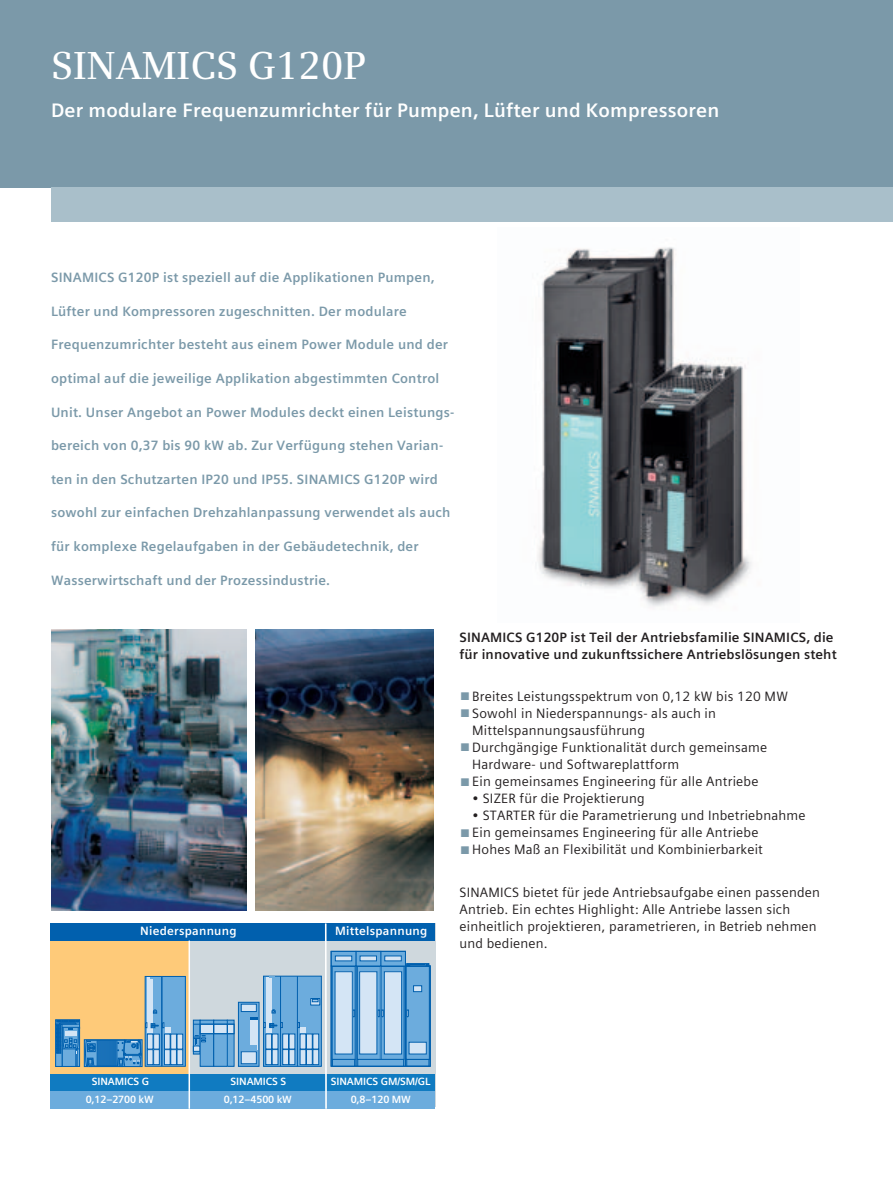
<style>
.page{position:relative;width:893px;height:1191px;background:#fff}
.page>*{position:absolute;margin:0;border:0;box-sizing:border-box;transform-origin:0 0}
.t1{font:600 39px "Siemens Serif";color:#fff}
.t2{font:700 19.5px "Siemens Sans Global";letter-spacing:.01em;color:#fff}
.t3{font:13.5px/17px "Siemens Sans Global";letter-spacing:.015em;color:#231f20}
.t4{font:700 13.5px "Siemens Sans Global";letter-spacing:.015em;color:#7b99a9}
.t5{font:700 13.5px/17px "Siemens Sans Global";letter-spacing:.01em;color:#231f20}
.t6{font:700 12px "Siemens Sans Global";letter-spacing:.02em;color:#fff}
.t7{font:700 10.5px "Siemens Sans Global";letter-spacing:-.01em;color:#fff}
.s1{color:#7b99a9}
</style>
<div class="page">
<img style="left:538px;top:247px;width:214px;height:361px">
<img style="left:255px;top:629px;width:179px;height:281px">
<img style="left:51px;top:629px;width:196px;height:281px">
<div style="left:0;top:0;width:893px;height:187px;background:#7b99a9"></div>
<div style="left:51px;top:187px;width:842px;height:34px;background:#a9bfca"></div>
<div style="left:189px;top:923px;width:246px;height:184px;background:#cfd8dd"></div>
<div style="left:50px;top:923px;width:139px;height:184px;background:#feca79"></div>
<svg style="left:195px;top:1021px;width:4px;height:31px"></svg>
<div style="left:193px;top:1019px;width:8px;height:35px;border:1px solid #0160ae"></div>
<div style="left:227px;top:1020px;width:7px;height:46px;background:#6cacdd"></div>
<div style="left:227px;top:1024px;width:7px;height:9px;background:#d4e5f5"></div>
<div style="left:200px;top:1020px;width:14px;height:46px;background:#6cacdd"></div>
<div style="left:200px;top:1024px;width:14px;height:9px;background:#d4e5f5"></div>
<div style="left:200px;top:1019px;width:14px;height:47px;border:1px solid #0160ae"></div>
<div style="left:214px;top:1020px;width:13px;height:46px;background:#6cacdd"></div>
<div style="left:214px;top:1024px;width:13px;height:9px;background:#d4e5f5"></div>
<div style="left:213px;top:1019px;width:15px;height:47px;border:1px solid #0160ae"></div>
<svg style="left:193px;top:1033px;width:41px;height:18px"></svg>
<svg style="left:193px;top:1024px;width:41px;height:1px"></svg>
<div style="left:145px;top:976px;width:40px;height:90px;background:#6cacdd"></div>
<div style="left:145px;top:976px;width:41px;height:90px;border:1px solid #0160ae"></div>
<div style="left:147px;top:977px;width:6px;height:56px;background:#d4e5f5"></div>
<hr style="left:162px;top:976px;width:1px;height:90px;background:#0160ae">
<hr style="left:161px;top:976px;width:1px;height:90px;background:#0160ae">
<svg style="left:153px;top:1009px;width:4px;height:4px"></svg>
<div style="left:171px;top:1034px;width:5px;height:15px;background:#d4e5f5"></div>
<div style="left:171px;top:1034px;width:6px;height:15px;border:1px solid #0160ae"></div>
<div style="left:171px;top:1049px;width:5px;height:15px;background:#d4e5f5"></div>
<div style="left:171px;top:1049px;width:6px;height:15px;border:1px solid #0160ae"></div>
<div style="left:177px;top:1034px;width:6px;height:15px;background:#d4e5f5"></div>
<div style="left:177px;top:1034px;width:6px;height:15px;border:1px solid #0160ae"></div>
<div style="left:177px;top:1049px;width:6px;height:15px;background:#d4e5f5"></div>
<div style="left:177px;top:1049px;width:6px;height:15px;border:1px solid #0160ae"></div>
<svg style="left:240px;top:1003px;width:17px;height:61px"></svg>
<div style="left:238px;top:1001px;width:21px;height:65px;border:1px solid #0160ae"></div>
<div style="left:241px;top:1051px;width:15px;height:12px;background:#d4e5f5"></div>
<div style="left:241px;top:1051px;width:15px;height:12px;border:1px solid #0160ae"></div>
<div style="left:250px;top:1017px;width:7px;height:33px;background:#d4e5f5"></div>
<svg style="left:250px;top:1017px;width:7px;height:3px"></svg>
<svg style="left:250px;top:1045px;width:7px;height:4px"></svg>
<div style="left:241px;top:1004px;width:15px;height:7px;background:#d4e5f5"></div>
<div style="left:50px;top:923px;width:385px;height:17px;background:#0160ae"></div>
<div style="left:50px;top:1074px;width:385px;height:17px;background:#107bc1"></div>
<div style="left:50px;top:1091px;width:385px;height:17px;background:#6cacdd"></div>
<hr style="left:189px;top:940px;width:1px;height:168px;background:#fff">
<svg style="left:327px;top:940px;width:104px;height:127px;background:#86b5db"></svg>
<hr style="left:325px;top:923px;width:2px;height:185px;background:#fff">
<div style="left:264px;top:976px;width:57px;height:90px;background:#6cacdd"></div>
<div style="left:263px;top:975px;width:59px;height:91px;border:1px solid #0160ae"></div>
<div style="left:266px;top:977px;width:6px;height:55px;background:#d4e5f5"></div>
<hr style="left:297px;top:976px;width:1px;height:90px;background:#0160ae">
<hr style="left:280px;top:976px;width:1px;height:90px;background:#0160ae">
<svg style="left:272px;top:1009px;width:3px;height:4px"></svg>
<svg style="left:264px;top:1022px;width:18px;height:5px"></svg>
<div style="left:266px;top:1034px;width:6px;height:15px;background:#d4e5f5"></div>
<div style="left:266px;top:1034px;width:6px;height:15px;border:1px solid #0160ae"></div>
<div style="left:272px;top:1034px;width:6px;height:15px;background:#d4e5f5"></div>
<div style="left:266px;top:1049px;width:6px;height:15px;background:#d4e5f5"></div>
<div style="left:266px;top:1049px;width:6px;height:15px;border:1px solid #0160ae"></div>
<div style="left:272px;top:1049px;width:6px;height:15px;background:#d4e5f5"></div>
<div style="left:283px;top:1034px;width:5px;height:15px;background:#d4e5f5"></div>
<div style="left:283px;top:1034px;width:6px;height:15px;border:1px solid #0160ae"></div>
<div style="left:289px;top:1034px;width:6px;height:15px;background:#d4e5f5"></div>
<div style="left:283px;top:1049px;width:5px;height:15px;background:#d4e5f5"></div>
<div style="left:283px;top:1049px;width:6px;height:15px;border:1px solid #0160ae"></div>
<div style="left:289px;top:1049px;width:6px;height:15px;background:#d4e5f5"></div>
<div style="left:300px;top:1034px;width:6px;height:15px;background:#d4e5f5"></div>
<div style="left:306px;top:1034px;width:6px;height:15px;background:#d4e5f5"></div>
<div style="left:306px;top:1034px;width:6px;height:15px;border:1px solid #0160ae"></div>
<div style="left:300px;top:1049px;width:6px;height:15px;background:#d4e5f5"></div>
<div style="left:306px;top:1049px;width:6px;height:15px;background:#d4e5f5"></div>
<div style="left:306px;top:1049px;width:6px;height:15px;border:1px solid #0160ae"></div>
<svg style="left:298px;top:1022px;width:8px;height:11px"></svg>
<div style="left:313px;top:1034px;width:6px;height:15px;background:#d4e5f5"></div>
<div style="left:313px;top:1034px;width:6px;height:15px;border:1px solid #0160ae"></div>
<div style="left:313px;top:1049px;width:6px;height:15px;background:#d4e5f5"></div>
<div style="left:313px;top:1049px;width:6px;height:15px;border:1px solid #0160ae"></div>
<div style="left:311px;top:998px;width:9px;height:7px;border:1px solid #0160ae"></div>
<svg style="left:312px;top:999px;width:6px;height:2px"></svg>
<div style="left:55px;top:1019px;width:25px;height:9px;border:1px solid #0160ae"></div>
<div style="left:55px;top:1023px;width:7px;height:43px;border:1px solid #0160ae"></div>
<svg style="left:56px;top:1020px;width:115px;height:47px"></svg>
<h1 class="t1" style="left:51px;top:43px;width:317px">SINAMICS G120P</h1>
<h2 class="t2" style="left:51px;top:96px;width:670px">Der modulare Frequenzumrichter für Pumpen, Lüfter und Kompressoren</h2>
<p class="t4" style="left:51px;top:267px;width:385px">SINAMICS G120P ist speziell auf die Applikationen Pumpen,</p>
<p class="t4" style="left:51px;top:301px;width:357px">Lüfter und Kompressoren zugeschnitten. Der modulare</p>
<p class="t4" style="left:51px;top:334px;width:398px">Frequenzumrichter besteht aus einem Power Module und der</p>
<p class="t4" style="left:51px;top:368px;width:390px">optimal auf die jeweilige Applikation abgestimmten Control</p>
<p class="t4" style="left:51px;top:401px;width:405px">Unit. Unser Angebot an Power Modules deckt einen Leistungs-</p>
<p class="t4" style="left:51px;top:435px;width:394px">bereich von 0,37 bis 90 kW ab. Zur Verfügung stehen Varian-</p>
<p class="t4" style="left:51px;top:468px;width:388px">ten in den Schutzarten IP20 und IP55. SINAMICS G120P wird</p>
<p class="t4" style="left:51px;top:502px;width:401px">sowohl zur einfachen Drehzahlanpassung verwendet als auch</p>
<p class="t4" style="left:51px;top:536px;width:369px">für komplexe Regelaufgaben in der Gebäudetechnik, der</p>
<p class="t4" style="left:51px;top:569px;width:281px">Wasserwirtschaft und der Prozessindustrie.</p>
<p class="t6" style="left:140px;top:921px;width:98px">Niederspannung</p>
<p class="t6" style="left:335px;top:921px;width:94px">Mittelspannung</p>
<p class="t5" style="left:459px;top:628px;width:379px">SINAMICS G120P ist Teil der Antriebsfamilie SINAMICS, die für innovative und zukunftssichere Antriebslösungen steht</p>
<p class="t3" style="left:459px;top:688px;width:330px"><span class="s1">■</span>Breites Leistungsspektrum von 0,12 kW bis 120 MW</p>
<p class="t3" style="left:472px;top:705px;width:245px;text-indent:-13px"><span class="s1">■</span>Sowohl in Niederspannungs- als auch in<br>Mittelspannungsausführung</p>
<p class="t3" style="left:472px;top:739px;width:297px;text-indent:-13px"><span class="s1">■</span>Durchgängige Funktionalität durch gemeinsame<br>Hardware- und Softwareplattform</p>
<p class="t3" style="left:459px;top:773px;width:300px"><span class="s1">■</span>Ein gemeinsames Engineering für alle Antriebe</p>
<p class="t3" style="left:472px;top:790px;width:174px">• SIZER für die Projektierung</p>
<p class="t3" style="left:472px;top:807px;width:335px">• STARTER für die Parametrierung und Inbetriebnahme</p>
<p class="t3" style="left:459px;top:824px;width:300px"><span class="s1">■</span>Ein gemeinsames Engineering für alle Antriebe</p>
<p class="t3" style="left:459px;top:841px;width:305px"><span class="s1">■</span>Hohes Maß an Flexibilität und Kombinierbarkeit</p>
<p class="t3" style="left:459px;top:883px;width:362px">SINAMICS bietet für jede Antriebsaufgabe einen passenden Antrieb. Ein echtes Highlight: Alle Antriebe lassen sich einheitlich projektieren, parametrieren, in Betrieb nehmen und bedienen.</p>
<p class="t7" style="left:92px;top:1073px;width:59px">SINAMICS G</p>
<p class="t7" style="left:231px;top:1073px;width:57px">SINAMICS S</p>
<p class="t7" style="left:331px;top:1073px;width:101px">SINAMICS GM/SM/GL</p>
<p class="t7" style="left:86px;top:1091px;width:70px">0,12–2700 kW</p>
<p class="t7" style="left:224px;top:1091px;width:70px">0,12–4500 kW</p>
<p class="t7" style="left:351px;top:1091px;width:62px">0,8–120 MW</p>
</div>
